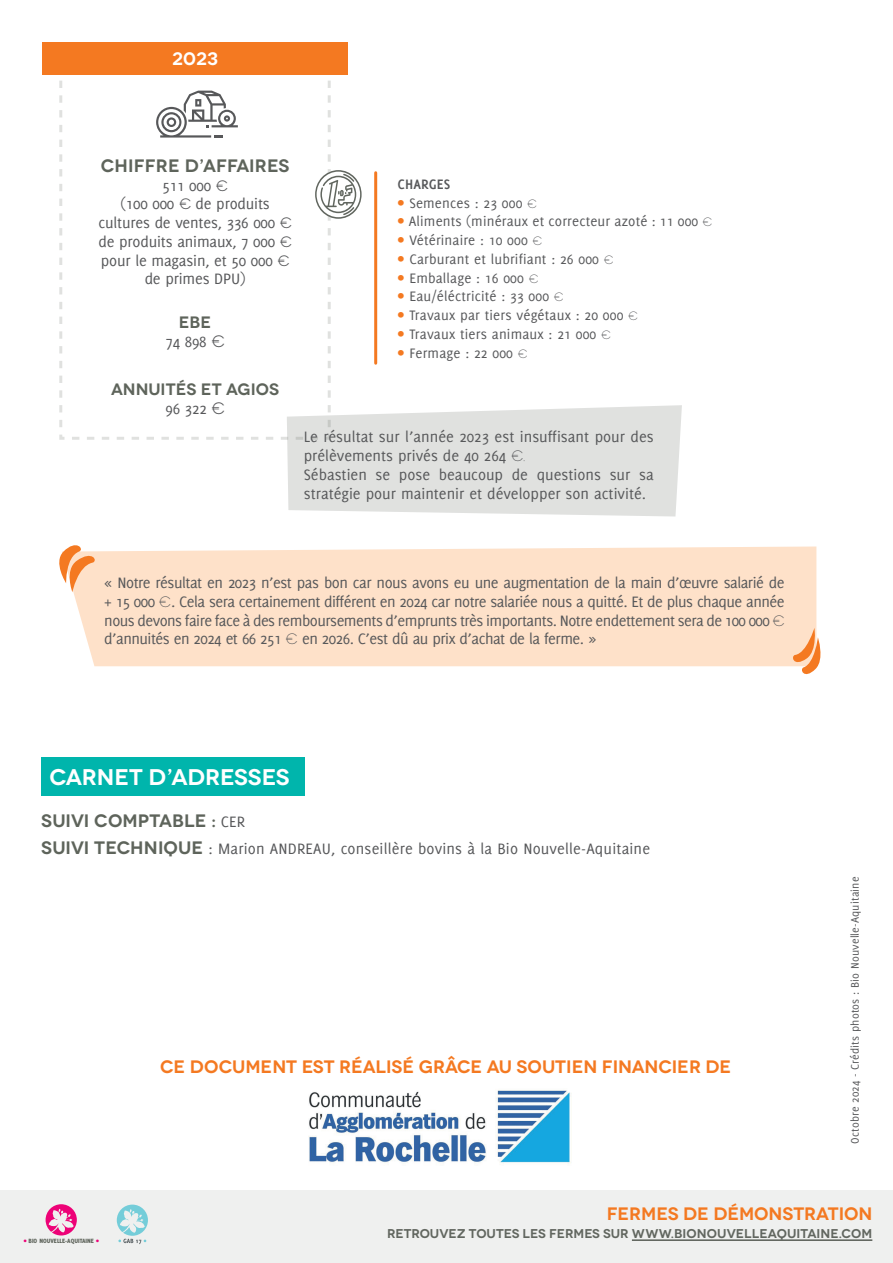
<style>
.page{position:relative;width:893px;height:1263px;background:#fff}
.page>*{position:absolute;margin:0;border:0;box-sizing:border-box;transform-origin:0 0}
.t1{font:600 22.65px "Novecentowide";letter-spacing:-.005em;color:#fff}
.t2{font:600 18px "Novecentowide";color:#f47921}
.t3{font:600 18px "Novecentowide";letter-spacing:.01em;color:#5e645b}
.t4{font:600 18px "Novecentowide";color:#fff}
.t5{font:16.5px/18.8px "Delicious";color:#57585a;text-align:center}
.t6{font:600 16.5px "Novecentowide";letter-spacing:.01em;color:#5e645b}
.t7{font:15px "Delicious";letter-spacing:.01em;color:#57585a}
.t8{font:700 15px "Delicious";letter-spacing:.01em;color:#57585a}
.t9{font:600 12.75px "Novecentowide";color:#61665f}
.t10{font:12px "Delicious";letter-spacing:.01em;color:#57585a}
.t11{font:800 6.75px "Delicious";color:#5e645b}
.s1{font-family:"Novecentowide";font-size:15px}
.s2{font-family:"Novecentowide"}
.s3{font-size:16.5px;color:#f47921}
.s4{font-family:"Novecentowide";font-weight:300;font-size:12px}
.s5{font-family:"Novecentowide";font-weight:300;font-size:15px}
.s6{font-family:"Delicious";font-weight:400;font-size:16.5px;color:#57585a}
.s7{font-family:"Novecentowide";font-weight:600;font-size:18px;color:#5e645b}
.s8{color:#ed0277}
</style>
<div class="page">
<div style="left:0;top:1190px;width:893px;height:73px;background:#eff0ef"></div>
<svg style="left:117px;top:1204px;width:31px;height:40px"></svg>
<svg style="left:46px;top:1204px;width:31px;height:31px"></svg>
<hr style="left:632px;top:1239px;width:240px;height:2px;background:#61665f">
<svg style="left:59px;top:80px;width:6px;height:360px"></svg>
<div style="left:43px;top:43px;width:305px;height:32px;background:#f47921"></div>
<svg style="left:72px;top:80px;width:610px;height:436px"></svg>
<div style="left:73px;top:546px;width:743px;height:120px;background:#fee1c9"></div>
<svg style="left:59px;top:545px;width:39px;height:47px"></svg>
<svg style="left:790px;top:628px;width:31px;height:47px"></svg>
<div style="left:41px;top:757px;width:264px;height:38px;background:#00b5ac"></div>
<img style="left:308px;top:1090px;width:264px;height:75px">
<p class="t4" style="left:172px;top:47px;width:47px">2023</p>
<p class="t3" style="left:101px;top:154px;width:190px">CHIFFRE D’AFFAIRES</p>
<p class="t5" style="left:98px;top:176px;width:195px">511 000 <span class="s1">€<br></span>(100 000 <span class="s1">€</span> de produits cultures de ventes, 336 000 <span class="s1">€ </span>de produits animaux, 7 000 <span class="s1">€ </span>pour le magasin, et 50 000 <span class="s1">€ </span>de primes DPU)</p>
<p class="t6" style="left:179px;top:313px;width:34px">EBE</p>
<p class="t5" style="left:165px;top:332px;width:61px">74 898 <span class="s2">€</span></p>
<p class="t6" style="left:111px;top:379px;width:170px">ANNUITÉS ET AGIOS</p>
<p class="t5" style="left:166px;top:399px;width:61px">96 322 <span class="s2">€</span></p>
<p class="t8" style="left:397px;top:175px;width:54px">CHARGES</p>
<p class="t7" style="left:397px;top:194px;width:141px"><span class="s3">•</span> Semences : 23 000 <span class="s4">€</span></p>
<p class="t7" style="left:397px;top:213px;width:316px"><span class="s3">•</span> Aliments (minéraux et correcteur azoté : 11 000 <span class="s4">€</span></p>
<p class="t7" style="left:397px;top:232px;width:146px"><span class="s3">•</span> Vétérinaire : 10 000 <span class="s4">€</span></p>
<p class="t7" style="left:397px;top:250px;width:217px"><span class="s3">•</span> Carburant et lubrifiant : 26 000 <span class="s4">€</span></p>
<p class="t7" style="left:397px;top:269px;width:142px"><span class="s3">•</span> Emballage : 16 000 <span class="s4">€</span></p>
<p class="t7" style="left:397px;top:288px;width:168px"><span class="s3">•</span> Eau/éléctricité : 33 000 <span class="s4">€</span></p>
<p class="t7" style="left:397px;top:307px;width:242px"><span class="s3">•</span> Travaux par tiers végétaux : 20 000 <span class="s4">€</span></p>
<p class="t7" style="left:397px;top:325px;width:215px"><span class="s3">•</span> Travaux tiers animaux : 21 000 <span class="s4">€</span></p>
<p class="t7" style="left:397px;top:344px;width:131px"><span class="s3">•</span> Fermage : 22 000 <span class="s4">€</span></p>
<p class="t5" style="left:304px;top:427px;width:351px;text-align:left">Le résultat sur l’année 2023 est insuffisant pour des prélèvements privés de 40 264 <span class="s5">€</span><span class="s4">.<br></span>Sébastien se pose beaucoup de questions sur sa stratégie pour maintenir et développer son activité.</p>
<p class="t5" style="left:104px;top:573px;width:682px;text-align:justify">« Notre résultat en 2023 n’est pas bon car nous avons eu une augmentation de la main d’œuvre salarié de + 15 000 <span class="s5">€</span>. Cela sera certainement différent en 2024 car notre salariée nous a quitté. Et de plus chaque année nous devons faire face à des remboursements d’emprunts très importants. Notre endettement sera de 100 000 <span class="s5">€ </span>d’annuités en 2024 et 66 251 <span class="s5">€</span> en 2026. C’est dû au prix d’achat de la ferme. »</p>
<h1 class="t1" style="left:49px;top:763px;width:242px">CARNET D’ADRESSES</h1>
<p class="t3" style="left:41px;top:810px;width:206px">SUIVI COMPTABLE : <span class="s6">CER</span></p>
<p class="t5" style="left:41px;top:839px;width:610px"><span class="s7">SUIVI TECHNIQUE</span> : Marion ANDREAU, conseillère bovins à la Bio Nouvelle-Aquitaine</p>
<p class="t2" style="left:160px;top:1055px;width:573px">CE DOCUMENT EST RÉALISÉ GRÂCE AU SOUTIEN FINANCIER DE</p>
<p class="t10" style="left:848px;top:1144px;width:269px;rotate:-90deg">Octobre 2024 - Crédits photos : Bio Nouvelle-Aquitaine</p>
<p class="t11" style="left:24px;top:1237px;width:77px"><span class="s8">•</span> BIO NOUVELLE-AQUITAINE <span class="s8">•</span></p>
<p class="t2" style="left:607px;top:1202px;width:267px">FERMES DE DÉMONSTRATION</p>
<p class="t9" style="left:387px;top:1225px;width:487px">RETROUVEZ TOUTES LES FERMES SUR WWW.BIONOUVELLEAQUITAINE.COM</p>
</div>
